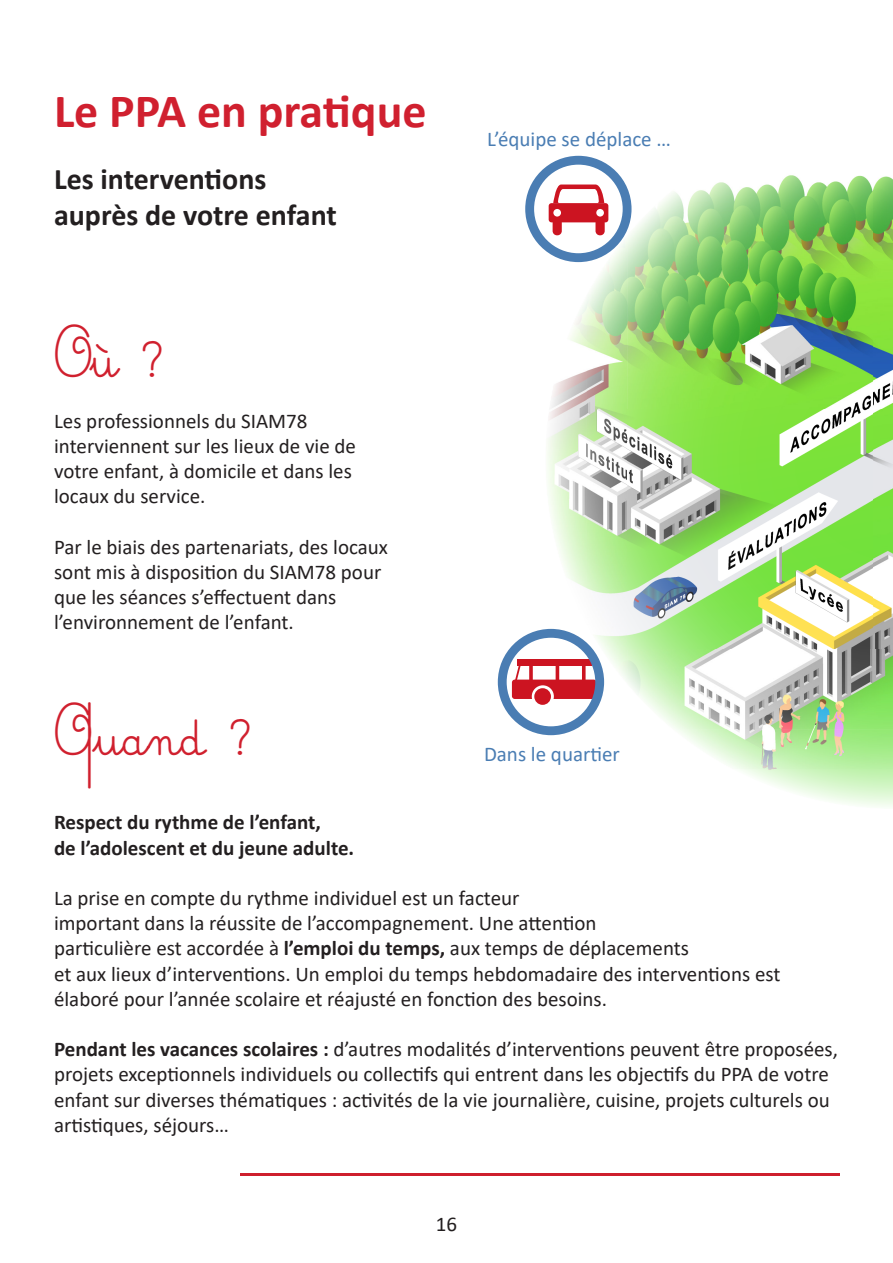
<style>
.page{position:relative;width:893px;height:1263px;background:#fff}
.page>*{position:absolute;margin:0;border:0;box-sizing:border-box;transform-origin:0 0}
.t1{font:700 48px "Calibri";color:#d0202f}
.t2{font:42px "Gaston Demo";color:#d0202e}
.t3{font:700 30px "Calibri";color:#231f20}
.t4{font:21px/25.2px "Calibri";color:#231f20}
.t5{font:700 21px "Calibri";color:#231f20}
.t6{font:21px "Calibri";color:#4a7db3}
.s1{font-weight:700}
</style>
<div class="page">
<img style="left:547px;top:155px;width:346px;height:613px">
<img style="left:668px;top:727px;width:66px;height:42px">
<img style="left:627px;top:686px;width:44px;height:42px">
<img style="left:604px;top:644px;width:26px;height:43px">
<img style="left:575px;top:603px;width:24px;height:26px">
<img style="left:547px;top:293px;width:39px;height:311px">
<img style="left:585px;top:262px;width:43px;height:37px">
<img style="left:631px;top:192px;width:38px;height:44px">
<img style="left:667px;top:162px;width:43px;height:33px">
<img style="left:708px;top:155px;width:43px;height:9px">
<hr style="left:241px;top:1174px;width:599px;height:2px;background:#ce1f2d">
<svg style="left:525px;top:156px;width:106px;height:106px"></svg>
<svg style="left:498px;top:629px;width:106px;height:106px"></svg>
<p class="t1" style="left:54px;top:77px;width:374px">Le PPA en pratique</p>
<p class="t3" style="left:54px;top:157px;width:214px">Les interventions</p>
<p class="t3" style="left:54px;top:193px;width:284px">auprès de votre enfant</p>
<p class="t2" style="left:54px;top:337px;width:111px">Où ?</p>
<p class="t4" style="left:54px;top:408px;width:304px">Les professionnels du SIAM78 interviennent sur les lieux de vie de votre enfant, à domicile et dans les locaux du service.</p>
<p class="t4" style="left:54px;top:534px;width:335px">Par le biais des partenariats, des locaux sont mis à disposition du SIAM78 pour que les séances s’effectuent dans l’environnement de l’enfant.</p>
<p class="t6" style="left:487px;top:124px;width:185px">L’équipe se déplace …</p>
<p class="t2" style="left:54px;top:715px;width:199px">Quand ?</p>
<p class="t5" style="left:54px;top:808px;width:268px">Respect du rythme de l’enfant,</p>
<p class="t5" style="left:54px;top:833px;width:302px">de l’adolescent et du jeune adulte.</p>
<p class="t4" style="left:54px;top:885px;width:467px">La prise en compte du rythme individuel est un facteur</p>
<p class="t4" style="left:54px;top:910px;width:544px">important dans la réussite de l’accompagnement. Une attention</p>
<p class="t4" style="left:54px;top:935px;width:637px">particulière est accordée à <span class="s1">l’emploi du temps,</span> aux temps de déplacements</p>
<p class="t4" style="left:54px;top:960px;width:728px">et aux lieux d’interventions. Un emploi du temps hebdomadaire des interventions est élaboré pour l’année scolaire et réajusté en fonction des besoins.</p>
<p class="t4" style="left:54px;top:1036px;width:786px"><span class="s1">Pendant les vacances scolaires :</span> d’autres modalités d’interventions peuvent être proposées, projets exceptionnels individuels ou collectifs qui entrent dans les objectifs du PPA de votre enfant sur diverses thématiques : activités de la vie journalière, cuisine, projets culturels ou artistiques, séjours…</p>
<p class="t6" style="left:484px;top:739px;width:137px">Dans le quartier</p>
<p class="t4" style="left:436px;top:1211px;width:23px">16</p>
</div>
